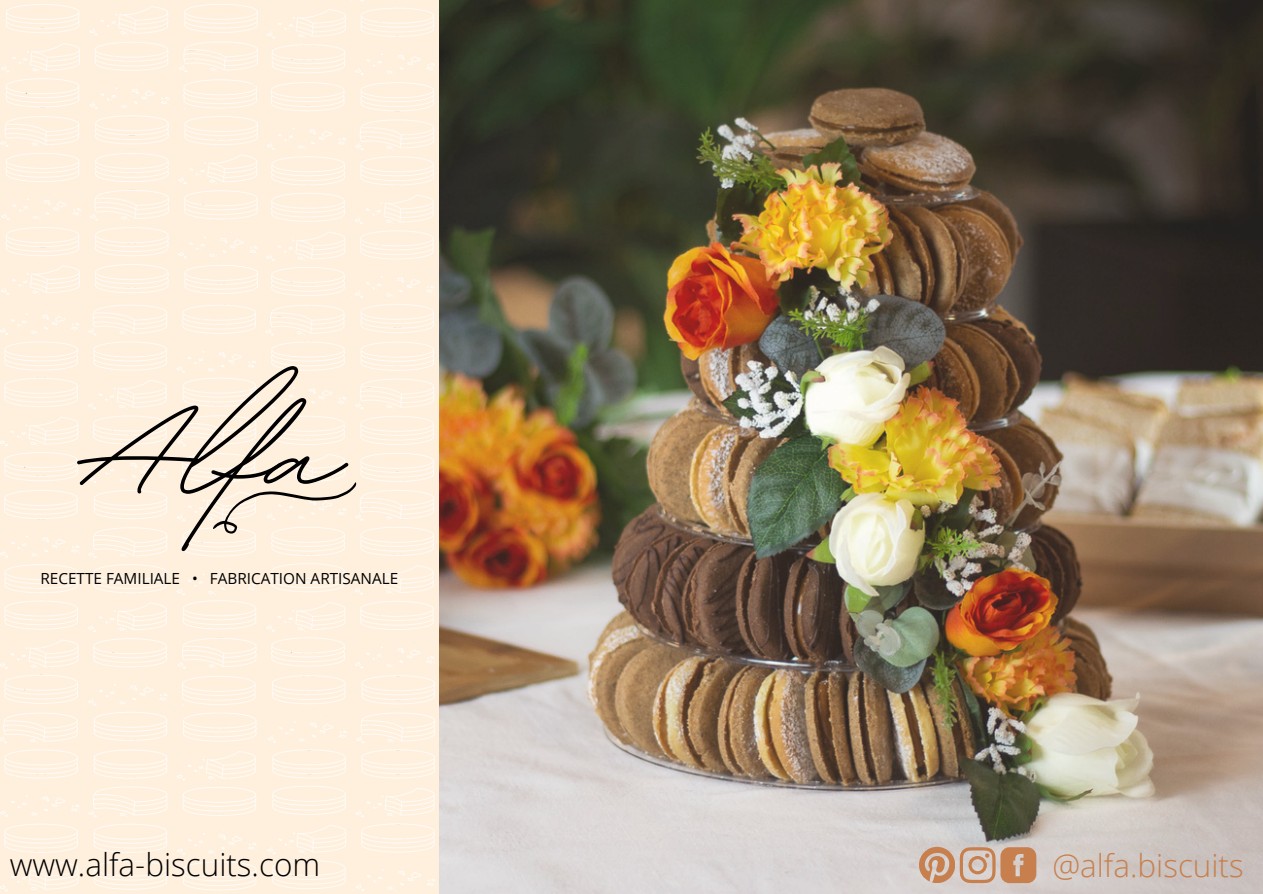
<style>
.page{position:relative;width:1263px;height:894px;background:#fff}
.page>*{position:absolute;margin:0;border:0;box-sizing:border-box;transform-origin:0 0}
.t1{font:700 227.1px "BD Script";color:#000}
.t2{font:300 31.5px "Open Sans";color:#000}
.t3{font:300 31.5px "Open Sans";color:#c7804d}
.t4{font:15.3px "Open Sans";color:#000}
</style>
<div class="page">
<img style="left:439px;top:0;width:824px;height:893px">
<div style="left:0;top:0;width:439px;height:893px;background:#fff0dd"></div>
<svg style="left:211px;top:482px;width:148px;height:53px"></svg>
<svg style="left:919px;top:846px;width:117px;height:36px;background:#cda487"></svg>
<h1 class="t1" style="left:80px;top:305px;width:263px">Alfa</h1>
<p class="t4" style="left:40px;top:567px;width:359px">RECETTE FAMILIALE • FABRICATION ARTISANALE</p>
<h2 class="t2" style="left:10px;top:842px;width:312px">www.alfa-biscuits.com</h2>
<p class="t3" style="left:1052px;top:842px;width:193px">@alfa.biscuits</p>
</div>
